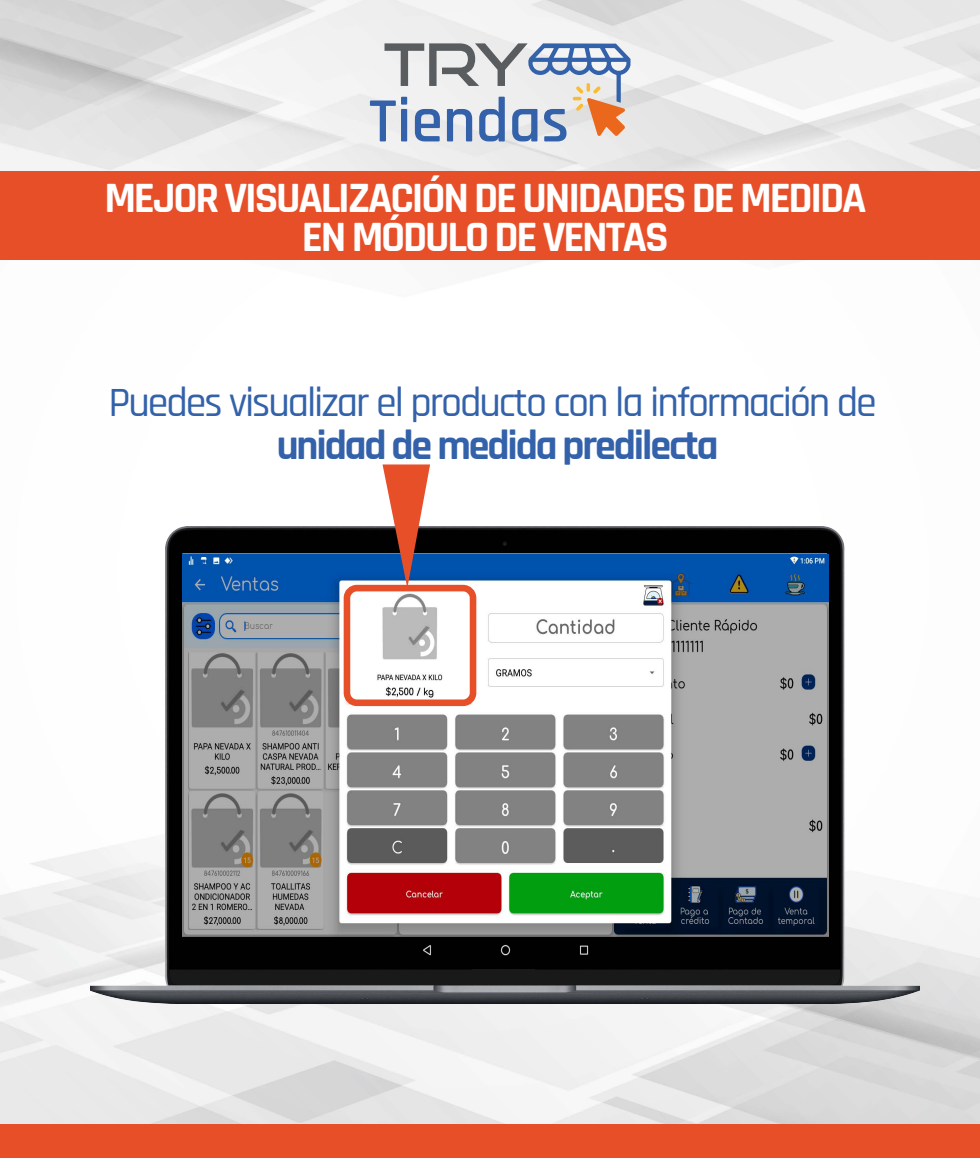
<style>
.page{position:relative;width:980px;height:1158px;background:#fff}
.page>*{position:absolute;margin:0;border:0;box-sizing:border-box;transform-origin:0 0}
.t1{font:700 43.8px/39px "Rajdhani";letter-spacing:-.05em;color:#fff;text-align:center}
.t2{font:500 42px "Rajdhani";letter-spacing:-.05em;color:#3362aa}
.t3{font:700 42px "Rajdhani";letter-spacing:-.05em;color:#3362aa}
</style>
<div class="page">
<img style="left:0;top:0;width:979px;height:1142px">
<div style="left:1px;top:1124px;width:978px;height:33px;background:#e74f29"></div>
<svg style="left:370px;top:43px;width:260px;height:98px"></svg>
<div style="left:0;top:171px;width:979px;height:88px;background:#e74f29"></div>
<img style="left:90px;top:527px;width:829px;height:475px">
<div style="left:472px;top:969px;width:62px;height:14px;background:#191919"></div>
<img style="left:182px;top:554px;width:646px;height:408px">
<div style="left:343px;top:584px;width:133px;height:122px;border:7px solid #e74f29;border-radius:10px"></div>
<svg style="left:382px;top:464px;width:48px;height:124px"></svg>
<p class="t1" style="left:104px;top:180px;width:763px">MEJOR VISUALIZACIÓN DE UNIDADES DE MEDIDA<br>EN MÓDULO DE VENTAS</p>
<p class="t2" style="left:108px;top:378px;width:769px">Puedes visualizar el producto con la información de</p>
<p class="t3" style="left:277px;top:419px;width:443px">unidad de medida predilecta</p>
</div>
